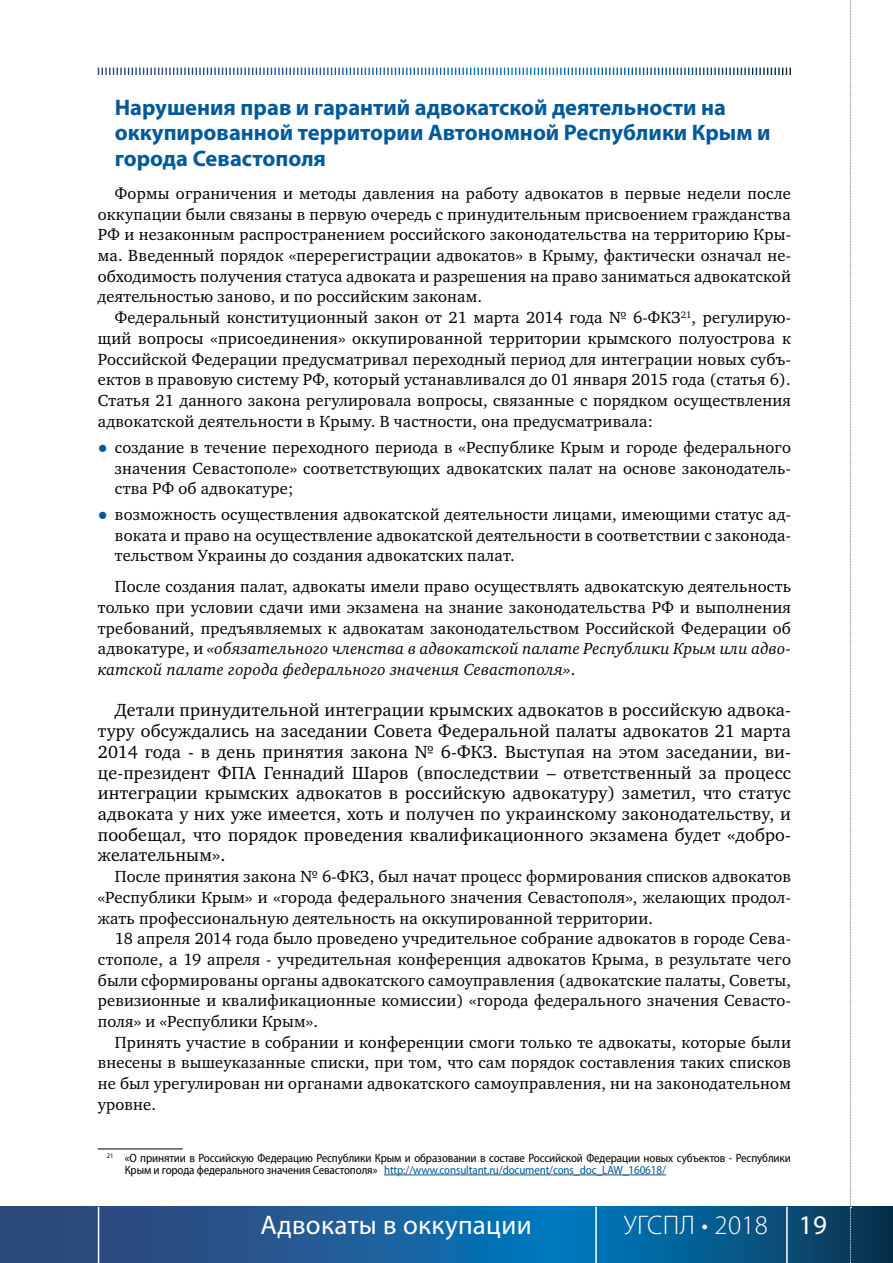
<style>
.page{position:relative;width:893px;height:1263px;background:#fff}
.page>*{position:absolute;margin:0;border:0;box-sizing:border-box;transform-origin:0 0}
.t1{font:27px "Myriad Pro";letter-spacing:.01em;color:#fff}
.t2{font:300 27px "Myriad Pro";letter-spacing:.01em;color:#fff}
.t3{font:700 22.5px/25.5px "Myriad Pro";color:#005a9a}
.t4{font:18px/20.7px "Charter C";letter-spacing:.01em;color:#000;text-align:justify}
.t5{font:16.5px/20.7px "Charter C";letter-spacing:.01em;color:#000;text-align:justify}
.t6{font:semi-condensed 12px/12px "Myriad Pro";letter-spacing:-.01em;color:#000}
.s1{font-family:"Century Gothic";color:#005a9a}
.s2{font-style:italic}
.s3{color:#005a9a}
.s4{font-weight:400}
</style>
<div class="page">
<svg style="left:1px;top:1207px;width:892px;height:56px;background:#15598f"></svg>
<hr style="left:98px;top:1149px;width:85px;height:1px;background:#000">
<hr style="left:384px;top:1174px;width:282px;height:1px;background:#005a9a">
<hr style="left:786px;top:1207px;width:2px;height:56px;background:#fff">
<hr style="left:98px;top:1207px;width:1px;height:56px;background:#fff">
<hr style="left:595px;top:1207px;width:2px;height:56px;background:#fff">
<svg style="left:98px;top:68px;width:693px;height:7px"></svg>
<svg style="left:850px;top:0;width:1px;height:1263px"></svg>
<h2 class="t3" style="left:115px;top:94px;width:657px">Нарушения прав и гарантий адвокатской деятельности на оккупированной территории Автономной Республики Крым и города Севастополя</h2>
<p class="t5" style="left:98px;top:183px;width:695px;text-indent:17px">Формы ограничения и методы давления на работу адвокатов в первые недели после оккупации были связаны в первую очередь с принудительным присвоением гражданства РФ и незаконным распространением российского законодательства на территорию Кры&shy;ма. Введенный порядок «перерегистрации адвокатов» в Крыму, фактически означал не&shy;обходимость получения статуса адвоката и разрешения на право заниматься адвокатской деятельностью заново, и по российским законам.</p>
<p class="t5" style="left:98px;top:307px;width:695px;text-indent:17px">Федеральный конституционный закон от 21 марта 2014 года № 6-ФКЗ<sup>21</sup>, регулирую&shy;щий вопросы «присоединения» оккупированной территории крымского полуострова к Российской Федерации предусматривал переходный период для интеграции новых субъ&shy;ектов в правовую систему РФ, который устанавливался до 01 января 2015 года (статья 6).<br>Статья 21 данного закона регулировала вопросы, связанные с порядком осуществления адвокатской деятельности в Крыму. В частности, она предусматривала:</p>
<p class="t5" style="left:115px;top:438px;width:678px;line-height:20.2px;text-indent:-17px"><span class="s1">●</span> создание в течение переходного периода в «Республике Крым и городе федерального значения Севастополе» соответствующих адвокатских палат на основе законодатель&shy;ства РФ об адвокатуре;</p>
<p class="t5" style="left:115px;top:505px;width:678px;line-height:20.2px;text-indent:-17px"><span class="s1">●</span> возможность осуществления адвокатской деятельности лицами, имеющими статус ад&shy;воката и право на осуществление адвокатской деятельности в соответствии с законода&shy;тельством Украины до создания адвокатских палат.</p>
<p class="t5" style="left:98px;top:576px;width:695px;text-indent:17px">После создания палат, адвокаты имели право осуществлять адвокатскую деятельность только при условии сдачи ими экзамена на знание законодательства РФ и выполнения требований, предъявляемых к адвокатам законодательством Российской Федерации об адвокатуре, и <span class="s2">«обязательного членства в адвокатской палате Республики Крым или адво&shy;катской палате города федерального значения Севастополя»</span>.</p>
<p class="t4" style="left:98px;top:700px;width:695px;text-indent:17px">Детали принудительной интеграции крымских адвокатов в российскую адвока&shy;туру обсуждались на заседании Совета Федеральной палаты адвокатов 21 марта 2014 года - в день принятия закона № 6-ФКЗ. Выступая на этом заседании, ви&shy;це-президент ФПА Геннадий Шаров (впоследствии – ответственный за процесс интеграции крымских адвокатов в российскую адвокатуру) заметил, что статус адвоката у них уже имеется, хоть и получен по украинскому законодательству, и пообещал, что порядок проведения квалификационного экзамена будет «добро&shy;желательным».</p>
<p class="t5" style="left:98px;top:866px;width:695px;text-indent:17px">После принятия закона № 6-ФКЗ, был начат процесс формирования списков адвокатов «Республики Крым» и «города федерального значения Севастополя», желающих продол&shy;жать профессиональную деятельность на оккупированной территории.</p>
<p class="t5" style="left:98px;top:928px;width:695px;text-indent:17px">18 апреля 2014 года было проведено учредительное собрание адвокатов в городе Сева&shy;стополе, а 19 апреля - учредительная конференция адвокатов Крыма, в результате чего были сформированы органы адвокатского самоуправления (адвокатские палаты, Советы, ревизионные и квалификационные комиссии) «города федерального значения Севасто&shy;поля» и «Республики Крым».</p>
<p class="t5" style="left:98px;top:1032px;width:695px;text-indent:17px">Принять участие в собрании и конференции смоги только те адвокаты, которые были внесены в вышеуказанные списки, при том, что сам порядок составления таких списков не был урегулирован ни органами адвокатского самоуправления, ни на законодательном уровне.</p>
<p class="t6" style="left:125px;top:1151px;width:668px;text-indent:-18px"><sup>21</sup> «О принятии в Российскую Федерацию Республики Крым и образовании в составе Российской Федерации новых субъектов - Республики<br>Крым и города федерального значения Севастополя» <span class="s3">http://www.consultant.ru/document/cons_doc_LAW_160618/</span></p>
<h1 class="t1" style="left:261px;top:1208px;width:273px">Aдвокаты в оккупации</h1>
<h1 class="t2" style="left:624px;top:1208px;width:205px">УГСПЛ • 2018 <span class="s4">19</span></h1>
</div>
